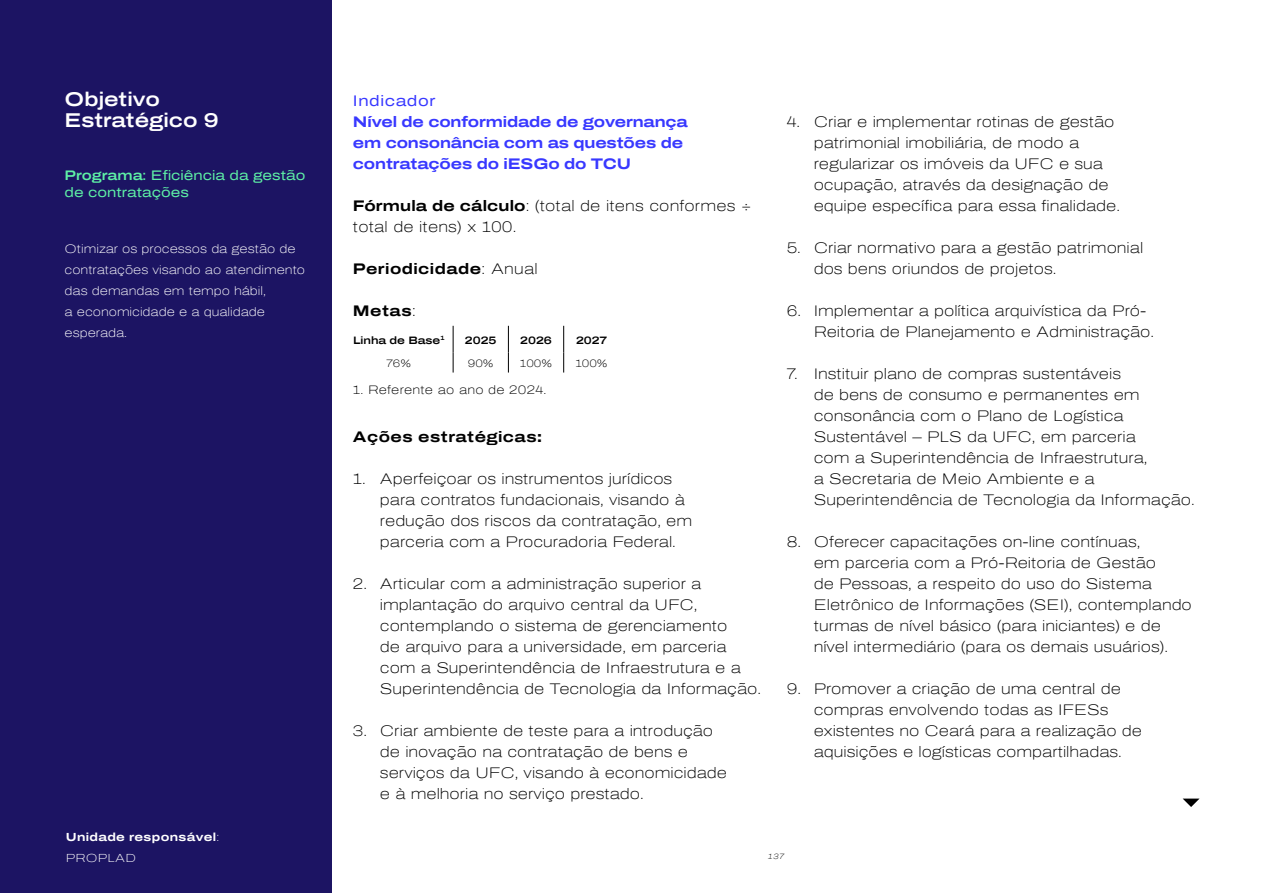
<style>
.page{position:relative;width:1263px;height:893px;background:#fff}
.page>*{position:absolute;margin:0;border:0;box-sizing:border-box;transform-origin:0 0}
.t1{font:600 19.5px/21px "Archivo Expanded";color:#fff}
.t2{font:100 15px/21px "Archivo Expanded";color:#000}
.t3{font:700 15px/21px "Archivo Expanded";letter-spacing:-.01em;color:#3838ff}
.t4{font:700 15px "Archivo Expanded";letter-spacing:.03em;color:#000}
.t5{font:15px "Archivo Expanded";letter-spacing:.04em;color:#3838ff}
.t6{font:13.5px/16.5px "Archivo Expanded";color:#5ef0a6}
.t7{font:100 12px/21px "Archivo Expanded";color:#fff}
.t8{font:100 12px "Archivo Expanded";letter-spacing:.02em;color:#000}
.t9{font:700 11.55px/21px "Archivo Expanded";letter-spacing:.03em;color:#fff}
.t10{font:600 10.5px "Archivo Expanded";color:#000}
.t11{font:100 10.5px "Archivo Expanded";color:#000}
.t12{font:italic 100 7.5px "Archivo Expanded";color:#000}
.s1{font-weight:600}
.s2{font-weight:100}
.s3{font-weight:700}
</style>
<div class="page">
<div style="left:0;top:0;width:331px;height:893px;background:#1c1463"></div>
<svg style="left:453px;top:326px;width:1px;height:47px"></svg>
<svg style="left:508px;top:326px;width:1px;height:47px"></svg>
<svg style="left:563px;top:326px;width:1px;height:47px"></svg>
<svg style="left:1183px;top:799px;width:16px;height:8px"></svg>
<h1 class="t1" style="left:65px;top:88px;width:156px">Objetivo<br>Estratégico 9</h1>
<p class="t6" style="left:65px;top:167px;width:242px"><span class="s1">Programa</span>: Eficiência da gestão de contratações</p>
<p class="t7" style="left:65px;top:238px;width:242px">Otimizar os processos da gestão de contratações visando ao atendimento das demandas em tempo hábil,<br>a economicidade e a qualidade esperada.</p>
<p class="t9" style="left:66px;top:826px;width:155px">Unidade responsável<span class="s2">:<br>PROPLAD</span></p>
<p class="t5" style="left:353px;top:89px;width:84px">Indicador</p>
<p class="t3" style="left:353px;top:111px;width:336px">Nível de conformidade de governança em consonância com as questões de contratações do iESGo do TCU</p>
<p class="t2" style="left:353px;top:195px;width:400px"><span class="s3">Fórmula de cálculo</span>: (total de itens conformes ÷ total de itens) x 100.</p>
<p class="t4" style="left:353px;top:257px;width:186px">Periodicidade<span class="s2">: Anual</span></p>
<p class="t4" style="left:353px;top:299px;width:64px">Metas<span class="s2">:</span></p>
<p class="t10" style="left:353px;top:332px;width:93px">Linha de Base<sup>1</sup></p>
<p class="t10" style="left:465px;top:332px;width:33px">2025</p>
<p class="t10" style="left:520px;top:332px;width:33px">2026</p>
<p class="t10" style="left:576px;top:332px;width:33px">2027</p>
<p class="t11" style="left:386px;top:356px;width:26px">76%</p>
<p class="t11" style="left:468px;top:356px;width:27px">90%</p>
<p class="t11" style="left:520px;top:356px;width:34px">100%</p>
<p class="t11" style="left:575px;top:356px;width:34px">100%</p>
<p class="t8" style="left:353px;top:381px;width:195px">1. Referente ao ano de 2024.</p>
<p class="t4" style="left:353px;top:425px;width:190px">Ações estratégicas:</p>
<p class="t2" style="left:380px;top:468px;width:314px;text-indent:-27px">1. Aperfeiçoar os instrumentos jurídicos para contratos fundacionais, visando à redução dos riscos da contratação, em parceria com a Procuradoria Federal.</p>
<p class="t2" style="left:380px;top:573px;width:383px;text-indent:-27px">2. Articular com a administração superior a implantação do arquivo central da UFC, contemplando o sistema de gerenciamento<br>de arquivo para a universidade, em parceria com a Superintendência de Infraestrutura e a Superintendência de Tecnologia da Informação.</p>
<p class="t2" style="left:380px;top:720px;width:349px;text-indent:-27px">3. Criar ambiente de teste para a introdução de inovação na contratação de bens e serviços da UFC, visando à economicidade e à melhoria no serviço prestado.</p>
<p class="t2" style="left:814px;top:111px;width:308px;text-indent:-27px">4. Criar e implementar rotinas de gestão patrimonial imobiliária, de modo a regularizar os imóveis da UFC e sua ocupação, através da designação de equipe específica para essa finalidade.</p>
<p class="t2" style="left:814px;top:237px;width:331px;text-indent:-27px">5. Criar normativo para a gestão patrimonial dos bens oriundos de projetos.</p>
<p class="t2" style="left:814px;top:300px;width:342px;text-indent:-27px">6. Implementar a política arquivística da Pró-<br>Reitoria de Planejamento e Administração.</p>
<p class="t2" style="left:814px;top:363px;width:383px;text-indent:-27px">7. Instituir plano de compras sustentáveis<br>de bens de consumo e permanentes em consonância com o Plano de Logística Sustentável – PLS da UFC, em parceria<br>com a Superintendência de Infraestrutura,<br>a Secretaria de Meio Ambiente e a Superintendência de Tecnologia da Informação.</p>
<p class="t2" style="left:814px;top:531px;width:380px;text-indent:-27px">8. Oferecer capacitações on-line contínuas,<br>em parceria com a Pró-Reitoria de Gestão<br>de Pessoas, a respeito do uso do Sistema Eletrônico de Informações (SEI), contemplando turmas de nível básico (para iniciantes) e de nível intermediário (para os demais usuários).</p>
<p class="t2" style="left:814px;top:678px;width:330px;text-indent:-27px">9. Promover a criação de uma central de compras envolvendo todas as IFESs existentes no Ceará para a realização de aquisições e logísticas compartilhadas.</p>
<p class="t12" style="left:768px;top:851px;width:18px">137</p>
</div>
